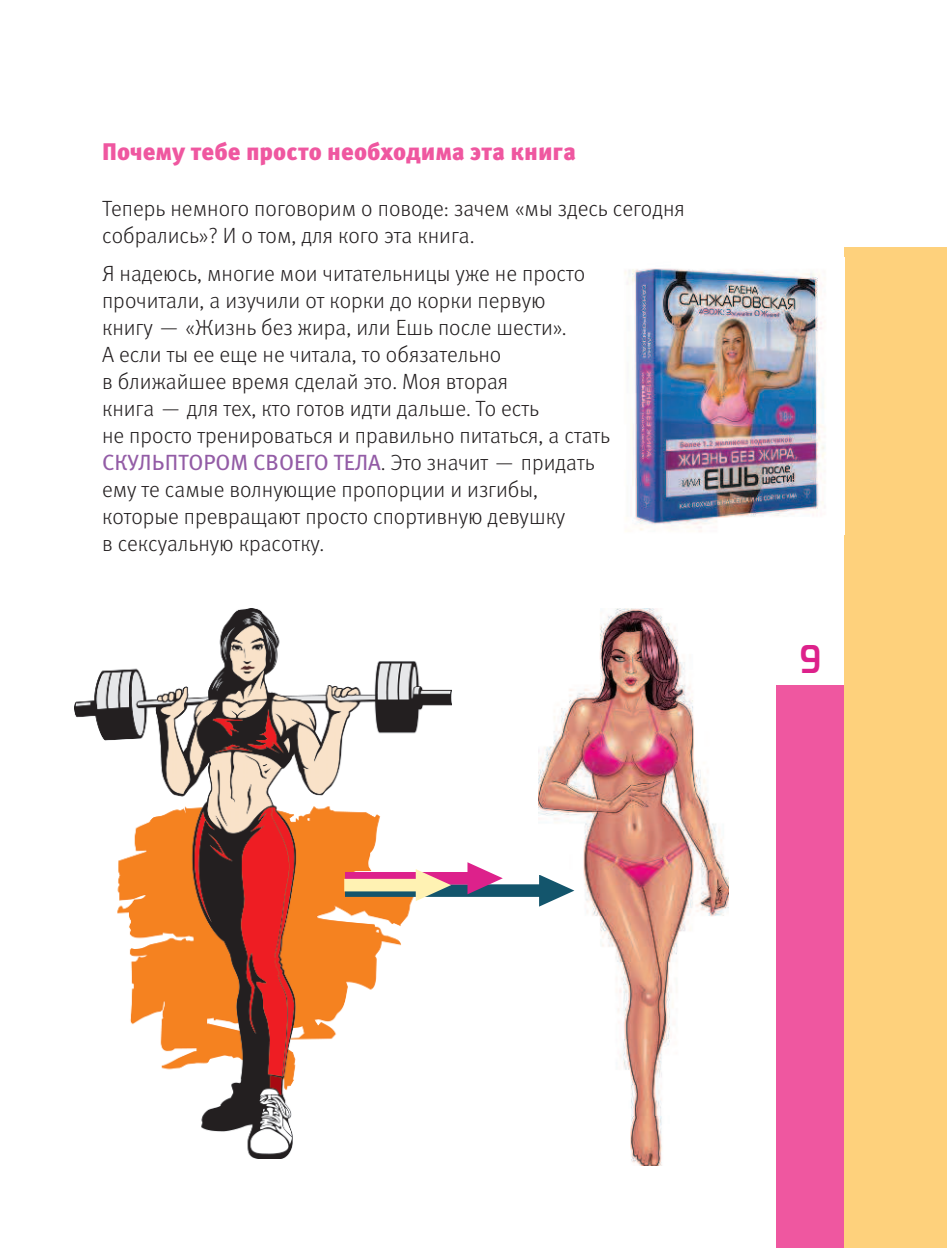
<style>
.page{position:relative;width:947px;height:1248px;background:#fff}
.page>*{position:absolute;margin:0;border:0;box-sizing:border-box;transform-origin:0 0}
.t1{font:700 40px "Magistral";color:#dd218b;scale:.85 1}
.t2{font:900 24px "Meta Offc Pro";color:#ef57a0}
.t3{font:300 22px/27px "Meta Offc Pro";color:#231f20}
.s1{font-weight:400;color:#935ca6}
</style>
<div class="page">
<div style="left:776px;top:685px;width:68px;height:562px;background:#ef57a0"></div>
<div style="left:844px;top:248px;width:102px;height:999px;background:#fed17c"></div>
<img style="left:624px;top:268px;width:201px;height:264px">
<img style="left:74px;top:608px;width:378px;height:550px">
<img style="left:538px;top:608px;width:190px;height:557px">
<svg style="left:345px;top:862px;width:229px;height:44px"></svg>
<p class="t2" style="left:102px;top:142px;width:475px">Почему тебе просто необходима эта книга</p>
<p class="t3" style="left:102px;top:196px;width:584px">Теперь немного поговорим о поводе: зачем «мы здесь сегодня собрались»? И о том, для кого эта книга.</p>
<p class="t3" style="left:102px;top:261px;width:509px">Я надеюсь, многие мои читательницы уже не просто прочитали, а изучили от корки до корки первую<br>книгу — «Жизнь без жира, или Ешь после шести».<br>А если ты ее еще не читала, то обязательно<br>в ближайшее время сделай это. Моя вторая<br>книга — для тех, кто готов идти дальше. То есть<br>не просто тренироваться и правильно питаться, а стать <span class="s1">СКУЛЬПТОРОМ СВОЕГО ТЕЛА</span>. Это значит — придать ему те самые волнующие пропорции и изгибы, которые превращают просто спортивную девушку<br>в сексуальную красотку.</p>
<h1 class="t1" style="left:800px;top:635px;width:26px">9</h1>
</div>
